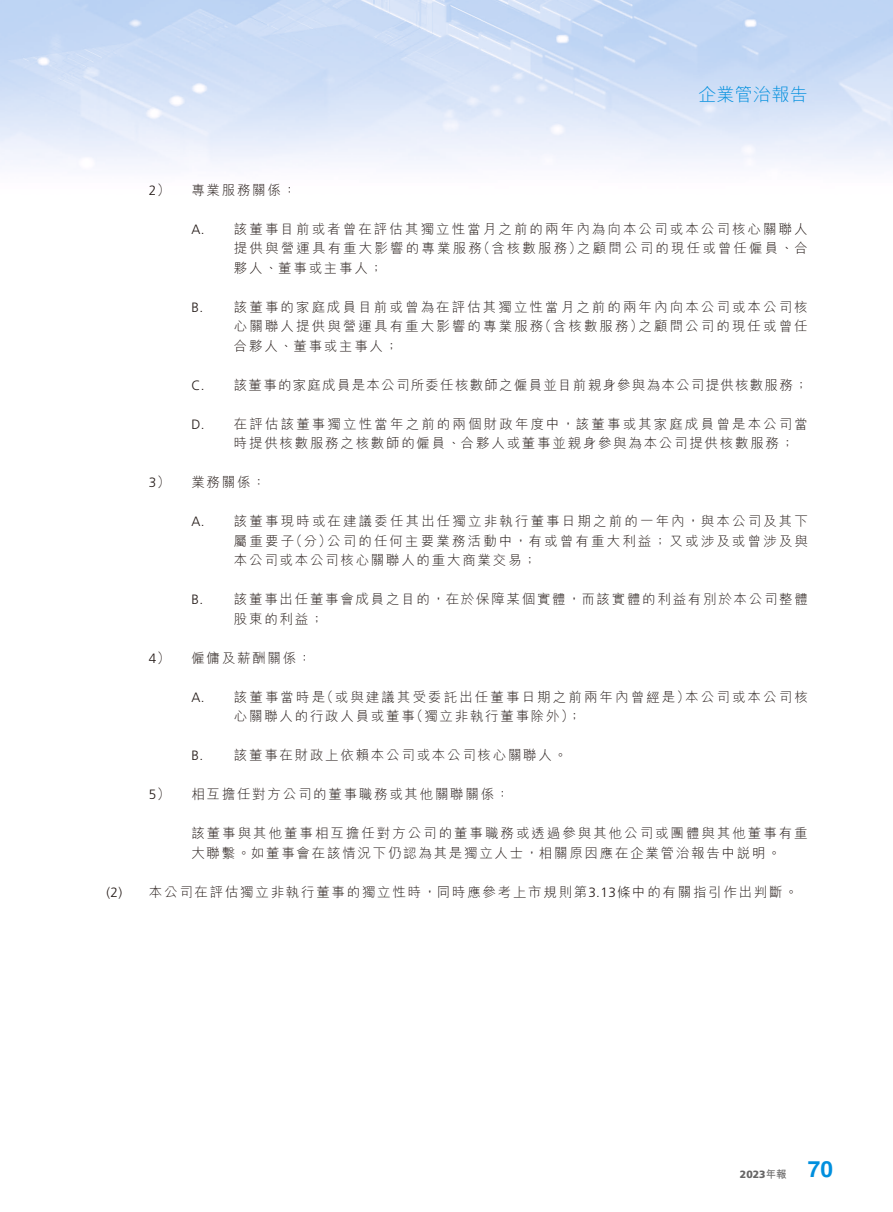
<style>
.page{position:relative;width:893px;height:1212px;background:#fff}
.page>*{position:absolute;margin:0;border:0;box-sizing:border-box;transform-origin:0 0}
.t1{font:700 22.5px "Helvetica LT Std";color:#008fde}
.t2{font:300 18px "M Hei HK";letter-spacing:.02em;color:#008fde}
.t3{font:300 13.5px/19.5px "M Hei HK";letter-spacing:.145em;color:#231916}
.t4{font:300 13.5px "M Hei HK";letter-spacing:.09em;color:#231916}
.t5{font:300 13.5px "M Hei HK";letter-spacing:.125em;color:#231916}
.t6{font:300 13.5px "Frutiger LT Std";color:#231916}
.t7{font:900 10.5px "Frutiger LT Std";color:#666565}
.s1{font-family:"Frutiger LT Std"}
.s2{font-family:"M Hei HK";font-weight:700}
</style>
<div class="page">
<img style="left:0;top:0;width:893px;height:166px">
<h2 class="t2" style="left:698px;top:85px;width:111px">企業管治報告</h2>
<p class="t6" style="left:106px;top:885px;width:17px">2( )</p>
<p class="t3" style="left:149px;top:180px;width:23px">）<span class="s1">2</span></p>
<p class="t3" style="left:149px;top:472px;width:23px">）<span class="s1">3</span></p>
<p class="t3" style="left:149px;top:648px;width:23px">）<span class="s1">4</span></p>
<p class="t3" style="left:149px;top:784px;width:23px">）<span class="s1">5</span></p>
<p class="t3" style="left:191px;top:180px;width:106px">專業服務關係：</p>
<p class="t6" style="left:191px;top:222px;width:15px">A.</p>
<p class="t6" style="left:191px;top:300px;width:13px">.B</p>
<p class="t6" style="left:191px;top:378px;width:15px">C.</p>
<p class="t6" style="left:191px;top:417px;width:15px">D.</p>
<p class="t3" style="left:234px;top:219px;width:575px">該董事目前或者曾在評估其獨立性當月之前的兩年內為向本公司或本公司核心關聯人</p>
<p class="t3" style="left:477px;top:238px;width:107px">（含核數服務）</p>
<p class="t3" style="left:577px;top:238px;width:232px">之顧問公司的現任或曾任僱員、合</p>
<p class="t3" style="left:234px;top:238px;width:249px">提供與營運具有重大影響的專業服務夥人、董事或主事人;</p>
<p class="t3" style="left:234px;top:297px;width:575px">該董事的家庭成員目前或曾為在評估其獨立性當月之前的兩年內向本公司或本公司核</p>
<p class="t3" style="left:538px;top:316px;width:106px">（含核數服務）</p>
<p class="t3" style="left:638px;top:316px;width:171px">之顧問公司的現任或曾任</p>
<p class="t3" style="left:234px;top:316px;width:311px">心關聯人提供與營運具有重大影響的專業服務合夥人、董事或主事人;</p>
<p class="t4" style="left:234px;top:378px;width:576px">該董事的家庭成員是本公司所委任核數師之僱員並目前親身參與為本公司提供核數服務;</p>
<p class="t3" style="left:234px;top:414px;width:576px">在評估該董事獨立性當年之前的兩個財政年度中，該董事或其家庭成員曾是本公司當</p>
<p class="t3" style="left:234px;top:433px;width:562px">時提供核數服務之核數師的僱員、合夥人或董事並親身參與為本公司提供核數服務;</p>
<p class="t3" style="left:191px;top:472px;width:76px">業務關係：</p>
<p class="t6" style="left:191px;top:514px;width:15px">A.</p>
<p class="t6" style="left:191px;top:592px;width:13px">.B</p>
<p class="t3" style="left:234px;top:511px;width:576px">該董事現時或在建議委任其出任獨立非執行董事日期之前的一年內，與本公司及其下</p>
<p class="t3" style="left:289px;top:531px;width:44px">（分）</p>
<p class="t3" style="left:327px;top:531px;width:482px">公司的任何主要業務活動中，有或曾有重大利益；又或涉及或曾涉及與</p>
<p class="t3" style="left:234px;top:531px;width:304px">屬重要子<br>本公司或本公司核心關聯人的重大商業交易;</p>
<p class="t5" style="left:234px;top:593px;width:576px">該董事出任董事會成員之目的，在於保障某個實體，而該實體的利益有別於本公司整體</p>
<p class="t3" style="left:234px;top:609px;width:91px">股東的利益;</p>
<p class="t3" style="left:191px;top:648px;width:122px">僱傭及薪酬關係：</p>
<p class="t6" style="left:191px;top:690px;width:15px">A.</p>
<p class="t3" style="left:320px;top:687px;width:371px">（或與建議其受委託出任董事日期之前兩年內曾經是）</p>
<p class="t3" style="left:234px;top:687px;width:93px">該董事當時是</p>
<p class="t3" style="left:685px;top:687px;width:124px">本公司或本公司核</p>
<p class="t3" style="left:410px;top:706px;width:173px">（獨立非執行董事除外 ;(</p>
<p class="t3" style="left:234px;top:706px;width:183px">心關聯人的行政人員或董事</p>
<p class="t3" style="left:234px;top:745px;width:335px">該董事在財政上依賴本公司或本公司核心關聯人。</p>
<p class="t6" style="left:191px;top:748px;width:13px">.B</p>
<p class="t3" style="left:191px;top:784px;width:320px">相互擔任對方公司的董事職務或其他關聯關係：</p>
<p class="t3" style="left:191px;top:823px;width:618px">該董事與其他董事相互擔任對方公司的董事職務或透過參與其他公司或團體與其他董事有重大聯繫。如董事會在該情況下仍認為其是獨立人士，相關原因應在企業管治報告中說明。</p>
<p class="t3" style="left:149px;top:882px;width:650px">本公司在評估獨立非執行董事的獨立性時，同時應參考上市規則第<span class="s1">3.13</span>條中的有關指引作出判斷。</p>
<p class="t7" style="left:740px;top:1168px;width:48px">2023<span class="s2">年報</span></p>
<h1 class="t1" style="left:808px;top:1155px;width:27px">70</h1>
</div>
